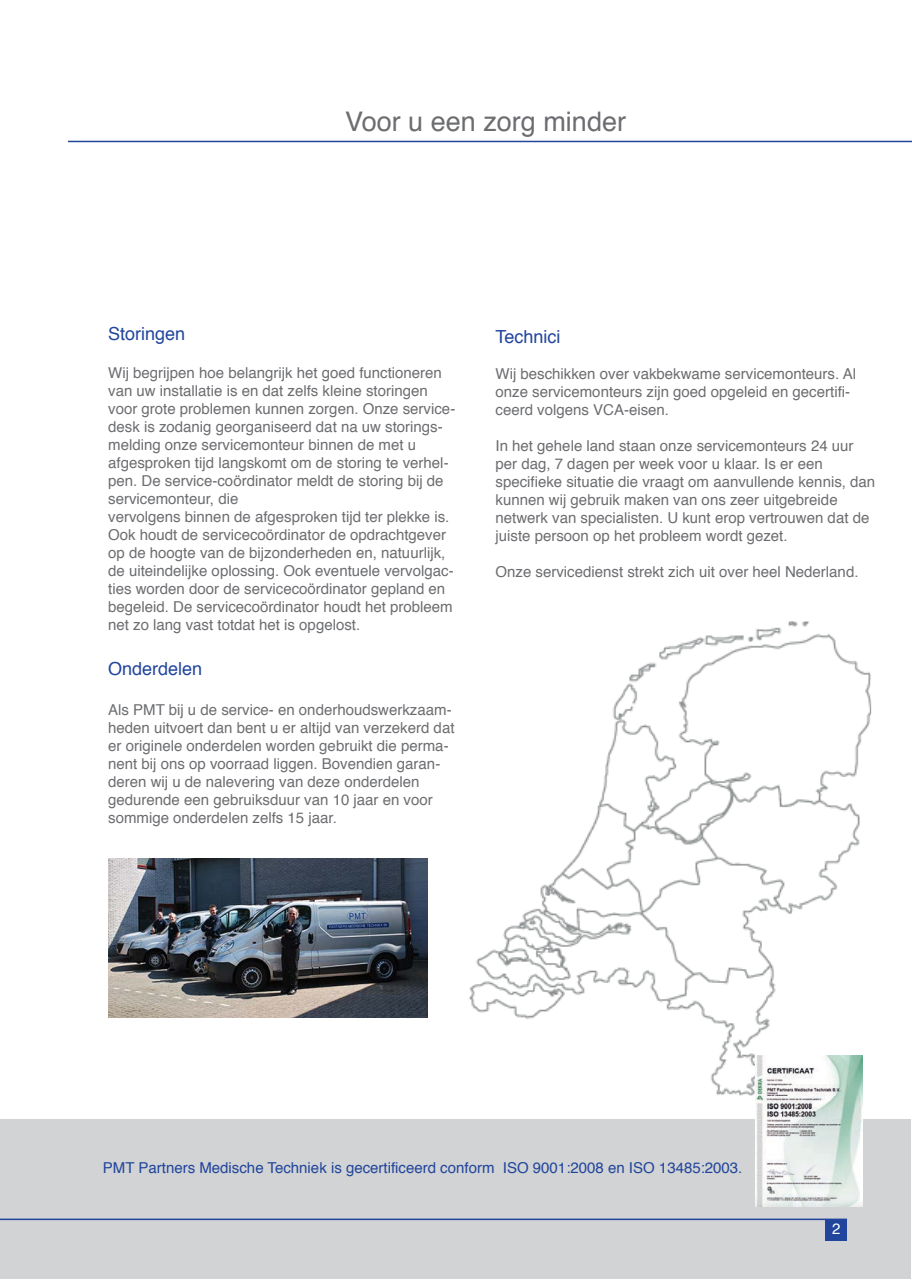
<style>
.page{position:relative;width:912px;height:1280px;background:#fff}
.page>*{position:absolute;margin:0;border:0;box-sizing:border-box;transform-origin:0 0}
.t1{font:27px "Helvetica";color:#6c6d70}
.t2{font:18px "Helvetica";color:#21459c}
.t3{font:15px/18px "Helvetica";color:#6c6d70}
.t4{font:15px "Helvetica";color:#21459c}
.t5{font:15px "Helvetica";color:#fff}
</style>
<div class="page">
<div style="left:0;top:1119px;width:910px;height:160px;background:#d1d3d4"></div>
<hr style="left:68px;top:141px;width:843px;height:1px;background:#21459c">
<div style="left:825px;top:1220px;width:21px;height:21px;background:#21459c"></div>
<hr style="left:0;top:1218px;width:846px;height:2px;background:#21459c">
<img style="left:469px;top:621px;width:401px;height:474px">
<img style="left:108px;top:858px;width:319px;height:160px">
<img style="left:755px;top:1055px;width:106px;height:152px">
<h1 class="t1" style="left:345px;top:110px;width:282px">Voor u een zorg minder</h1>
<p class="t2" style="left:108px;top:327px;width:79px">Storingen</p>
<p class="t3" style="left:108px;top:365px;width:348px">Wij begrijpen hoe belangrijk het goed functioneren van uw installatie is en dat zelfs kleine storingen voor grote problemen kunnen zorgen. Onze service&shy;desk is zodanig georganiseerd dat na uw storings&shy;melding onze servicemonteur binnen de met u afgesproken tijd langskomt om de storing te verhel&shy;pen. De service-coördinator meldt de storing bij de servicemonteur, die<br>vervolgens binnen de afgesproken tijd ter plekke is.<br>Ook houdt de servicecoördinator de opdrachtgever op de hoogte van de bijzonderheden en, natuurlijk, de uiteindelijke oplossing. Ook eventuele vervolgac&shy;ties worden door de servicecoördinator gepland en begeleid. De servicecoördinator houdt het probleem net zo lang vast totdat het is opgelost.</p>
<p class="t2" style="left:108px;top:661px;width:96px">Onderdelen</p>
<p class="t3" style="left:108px;top:701px;width:348px">Als PMT bij u de service- en onderhoudswerkzaam&shy;heden uitvoert dan bent u er altijd van verzekerd dat er originele onderdelen worden gebruikt die perma&shy;nent bij ons op voorraad liggen. Bovendien garan&shy;deren wij u de nalevering van deze onderdelen gedurende een gebruiksduur van 10 jaar en voor sommige onderdelen zelfs 15 jaar.</p>
<p class="t2" style="left:495px;top:330px;width:67px">Technici</p>
<p class="t3" style="left:495px;top:366px;width:362px">Wij beschikken over vakbekwame servicemonteurs. Al onze servicemonteurs zijn goed opgeleid en gecertifi&shy;ceerd volgens VCA-eisen.</p>
<p class="t3" style="left:495px;top:438px;width:381px">In het gehele land staan onze servicemonteurs 24 uur per dag, 7 dagen per week voor u klaar. Is er een specifieke situatie die vraagt om aanvullende kennis, dan kunnen wij gebruik maken van ons zeer uitgebreide netwerk van specialisten. U kunt erop vertrouwen dat de juiste persoon op het probleem wordt gezet.</p>
<p class="t3" style="left:495px;top:564px;width:364px">Onze servicedienst strekt zich uit over heel Nederland.</p>
<p class="t4" style="left:103px;top:1161px;width:640px">PMT Partners Medische Techniek is gecertificeerd conform ISO 9001:2008 en ISO 13485:2003.</p>
<p class="t5" style="left:831px;top:1223px;width:10px">2</p>
</div>
